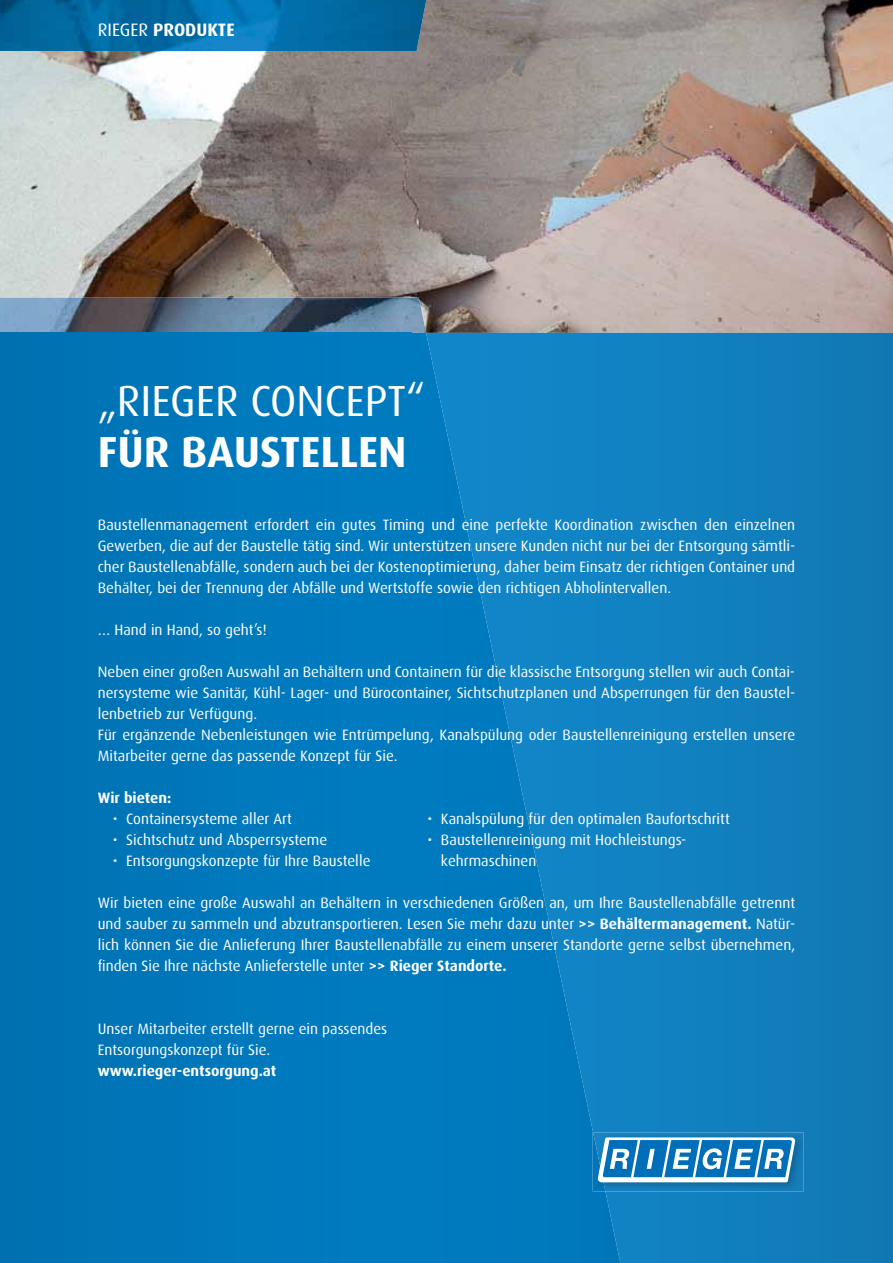
<style>
.page{position:relative;width:893px;height:1263px;background:#fff}
.page>*{position:absolute;margin:0;border:0;box-sizing:border-box;transform-origin:0 0}
.t1{font:43.5px "Dax";color:#fff}
.t2{font:700 43.5px "Dax";color:#fff}
.t3{font:700 18px "Dax";color:#fff}
.t4{font:15px/21px "Dax";color:#fff}
.t5{font:700 15px "Dax";color:#fff}
.s1{font-weight:400}
.s2{font-weight:700}
</style>
<div class="page">
<img style="left:0;top:0;width:893px;height:333px">
<img style="left:0;top:298px;width:426px;height:35px">
<svg style="left:459px;top:333px;width:434px;height:930px;background:#117fbd"></svg>
<img style="left:0;top:648px;width:410px;height:615px">
<img style="left:410px;top:1013px;width:210px;height:250px">
<img style="left:410px;top:751px;width:158px;height:263px">
<img style="left:410px;top:489px;width:104px;height:263px">
<img style="left:0;top:333px;width:412px;height:315px">
<img style="left:410px;top:333px;width:49px;height:157px">
<img style="left:0;top:0;width:426px;height:51px">
<img style="left:605px;top:1132px;width:199px;height:59px">
<img style="left:593px;top:1132px;width:12px;height:59px">
<svg style="left:598px;top:1137px;width:197px;height:45px"></svg>
<p class="t3" style="left:98px;top:20px;width:138px"><span class="s1">RIEGER</span> PRODUKTE</p>
<h1 class="t1" style="left:98px;top:377px;width:329px">„RIEGER CONCEPT“</h1>
<h1 class="t2" style="left:98px;top:428px;width:310px">FÜR BAUSTELLEN</h1>
<p class="t4" style="left:98px;top:515px;width:699px;text-align:justify">Baustellenmanagement erfordert ein gutes Timing und eine perfekte Koordination zwischen den einzelnen Gewerben, die auf der Baustelle tätig sind. Wir unterstützen unsere Kunden nicht nur bei der Entsorgung sämtli&shy;cher Baustellenabfälle, sondern auch bei der Kostenoptimierung, daher beim Einsatz der richtigen Container und Behälter, bei der Trennung der Abfälle und Wertstoffe sowie den richtigen Abholintervallen.</p>
<p class="t4" style="left:98px;top:620px;width:170px">… Hand in Hand, so geht’s!</p>
<p class="t4" style="left:98px;top:662px;width:699px">Neben einer großen Auswahl an Behältern und Containern für die klassische Entsorgung stellen wir auch Contai&shy;nersysteme wie Sanitär, Kühl- Lager- und Bürocontainer, Sichtschutzplanen und Absperrungen für den Baustel&shy;lenbetrieb zur Verfügung.<br>Für ergänzende Nebenleistungen wie Entrümpelung, Kanalspülung oder Baustellenreinigung erstellen unsere Mitarbeiter gerne das passende Konzept für Sie.</p>
<p class="t5" style="left:98px;top:790px;width:75px">Wir bieten:</p>
<p class="t4" style="left:113px;top:809px;width:181px">• Containersysteme aller Art</p>
<p class="t4" style="left:113px;top:830px;width:216px">• Sichtschutz und Absperrsysteme</p>
<p class="t4" style="left:113px;top:851px;width:259px">• Entsorgungskonzepte für Ihre Baustelle</p>
<p class="t4" style="left:98px;top:893px;width:699px;text-align:justify">Wir bieten eine große Auswahl an Behältern in verschiedenen Größen an, um Ihre Baustellenabfälle getrennt und sauber zu sammeln und abzutransportieren. Lesen Sie mehr dazu unter <span class="s2">&gt;&gt; Behältermanagement.</span> Natür&shy;lich können Sie die Anlieferung Ihrer Baustellenabfälle zu einem unserer Standorte gerne selbst übernehmen, finden Sie Ihre nächste Anlieferstelle unter <span class="s2">&gt;&gt; Rieger Standorte.</span></p>
<p class="t4" style="left:427px;top:808px;width:304px">• Kanalspülung für den optimalen Baufortschritt</p>
<p class="t4" style="left:441px;top:829px;width:247px;text-indent:-14px">• Baustellenreinigung mit Hochleistungs&shy;kehrmaschinen</p>
<p class="t4" style="left:98px;top:1019px;width:291px">Unser Mitarbeiter erstellt gerne ein passendes<br>Entsorgungskonzept für Sie.</p>
<p class="t5" style="left:98px;top:1063px;width:180px">www.rieger-entsorgung.at</p>
</div>
